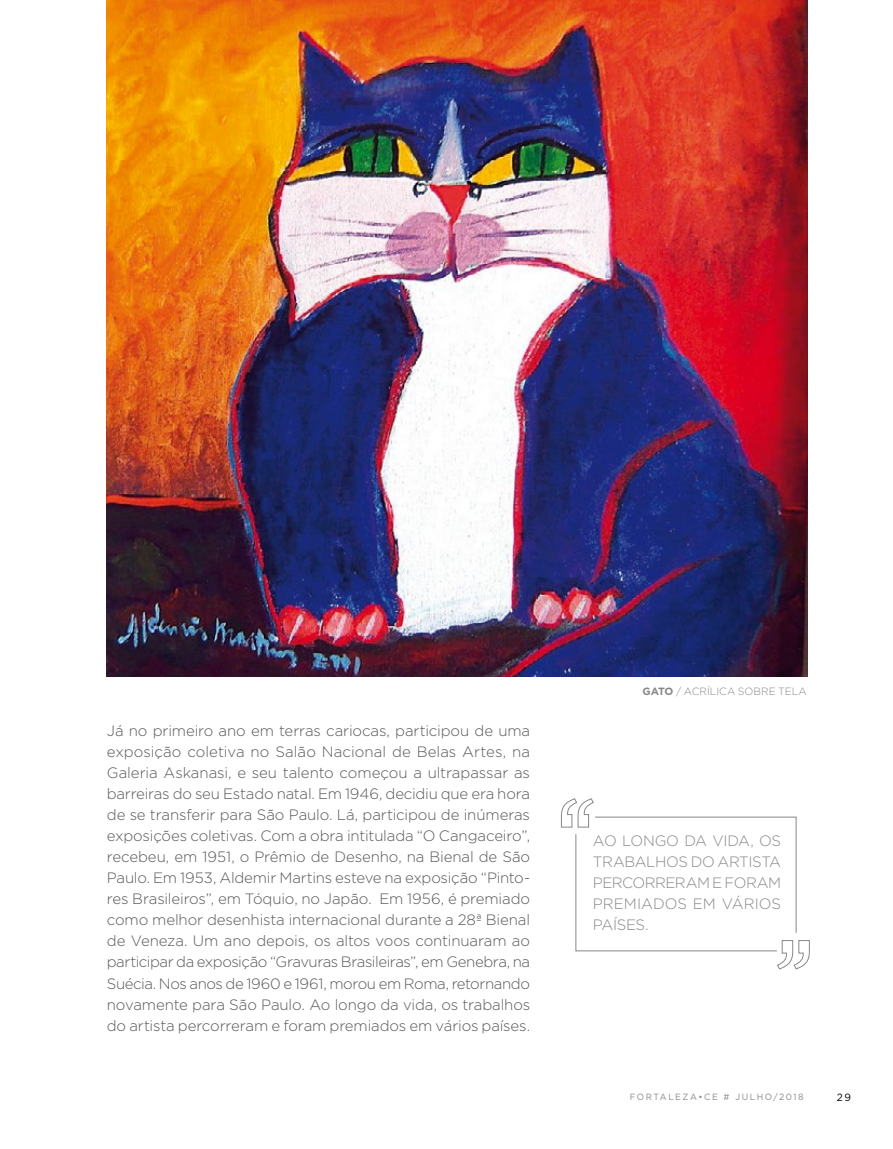
<style>
.page{position:relative;width:893px;height:1149px;background:#fff}
.page>*{position:absolute;margin:0;border:0;box-sizing:border-box;transform-origin:0 0}
.t1{font:300 15px/21px "Gotham";letter-spacing:-.01em;color:#58585a;text-align:justify}
.t2{font:300 15px/21px "Gotham";letter-spacing:-.025em;color:#87888a;text-align:justify}
.t3{font:300 10.5px "Gotham";color:#87888a}
.t4{font:10.5px "Gotham";color:#000;scale:.96 1}
.t5{font:9px "Gotham";letter-spacing:.18em;color:#87888a;scale:.96 1}
.s1{font-weight:700}
</style>
<div class="page">
<img style="left:107px;top:0;width:701px;height:676px">
<svg style="left:561px;top:798px;width:249px;height:171px"></svg>
<p class="t1" style="left:107px;top:719px;width:425px">Já no primeiro ano em terras cariocas, participou de uma exposição coletiva no Salão Nacional de Belas Artes, na Galeria Askanasi, e seu talento começou a ultrapassar as barreiras do seu Estado natal. Em 1946, decidiu que era hora de se transferir para São Paulo. Lá, participou de inúmeras exposições coletivas. Com a obra intitulada “O Cangaceiro”, recebeu, em 1951, o Prêmio de Desenho, na Bienal de São Paulo. Em 1953, Aldemir Martins esteve na exposição “Pinto&shy;res Brasileiros”, em Tóquio, no Japão. Em 1956, é premiado como melhor desenhista internacional durante a 28ª Bienal de Veneza. Um ano depois, os altos voos continuaram ao participar da exposição “Gravuras Brasileiras”, em Genebra, na Suécia. Nos anos de 1960 e 1961, morou em Roma, retornando novamente para São Paulo. Ao longo da vida, os trabalhos do artista percorreram e foram premiados em vários países.</p>
<p class="t3" style="left:643px;top:684px;width:166px"><span class="s1">GATO</span> / ACRÍLICA SOBRE TELA</p>
<p class="t2" style="left:593px;top:829px;width:190px">AO LONGO DA VIDA, OS TRABALHOS DO ARTISTA PERCORRERAM E FORAM PREMIADOS EM VÁRIOS PAÍSES.</p>
<p class="t5" style="left:630px;top:1091px;width:183px">FORTALEZA•CE # JULHO/2018</p>
<p class="t4" style="left:837px;top:1089px;width:16px">29</p>
</div>
